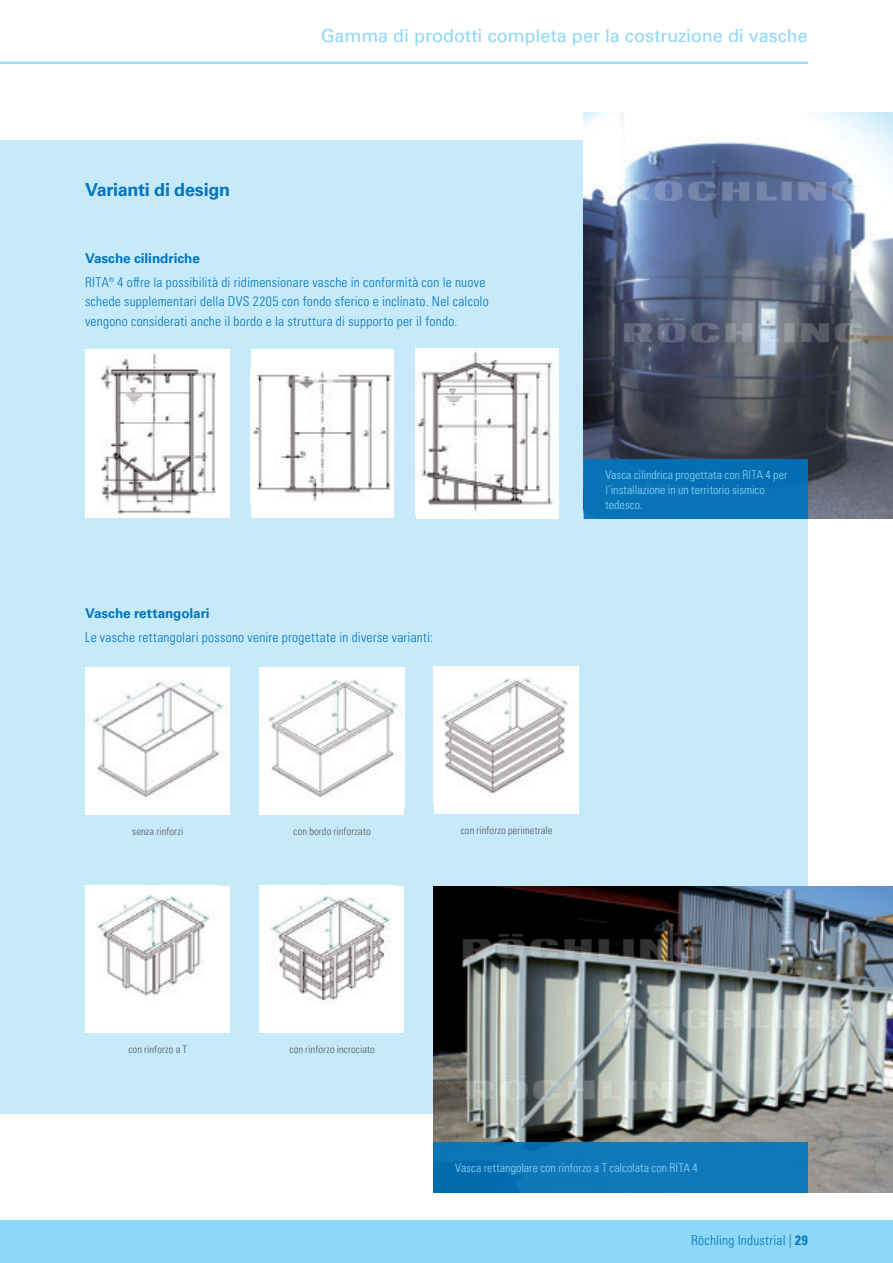
<style>
.page{position:relative;width:893px;height:1263px;background:#fff}
.page>*{position:absolute;margin:0;border:0;box-sizing:border-box;transform-origin:0 0}
.t1{font:18px "Univers LTCYR 55 Roman";letter-spacing:-.005em;color:#8dd7f7}
.t2{font:700 18px "Univers LTCYR 65";letter-spacing:-.015em;color:#0075bf}
.t3{font:13.5px/19.5px "Univers LTCYR 47 Light Cond";letter-spacing:.02em;color:#0075bf}
.t4{font:700 13.5px "Univers LTCYR 65";letter-spacing:-.005em;color:#0075bf}
.t5{font:12px/15px "Univers LTCYR 47 Light Cond";letter-spacing:.005em;color:#8dd7f7}
.t6{font:10.5px "Univers LTCYR 47 Light Cond";letter-spacing:.01em;color:#57585a}
.s1{font-family:"Univers LTCYR 67 Bold Cond"}
</style>
<div class="page">
<div style="left:0;top:140px;width:808px;height:974px;background:#c6eafa"></div>
<div style="left:0;top:1220px;width:893px;height:43px;background:#8dd7f7"></div>
<hr style="left:0;top:62px;width:808px;height:2px;background:#8dd7f7">
<img style="left:584px;top:113px;width:309px;height:406px">
<div style="left:584px;top:459px;width:224px;height:60px;background:#0973b8"></div>
<img style="left:434px;top:887px;width:459px;height:306px">
<div style="left:434px;top:1142px;width:374px;height:51px;background:linear-gradient(to right,#0972b4,#137bbd)"></div>
<div style="left:85px;top:668px;width:145px;height:146px;background:#fff"></div>
<img style="left:92px;top:681px;width:136px;height:117px">
<div style="left:85px;top:886px;width:145px;height:146px;background:#fff"></div>
<img style="left:97px;top:894px;width:113px;height:102px">
<div style="left:259px;top:668px;width:145px;height:146px;background:#fff"></div>
<img style="left:267px;top:680px;width:131px;height:117px">
<div style="left:434px;top:667px;width:144px;height:146px;background:#fff"></div>
<img style="left:441px;top:678px;width:128px;height:116px">
<div style="left:259px;top:886px;width:145px;height:146px;background:#fff"></div>
<img style="left:271px;top:895px;width:120px;height:106px">
<div style="left:85px;top:349px;width:145px;height:169px;background:#fff"></div>
<img style="left:102px;top:353px;width:114px;height:160px">
<div style="left:251px;top:349px;width:143px;height:168px;background:#fff"></div>
<img style="left:252px;top:371px;width:140px;height:131px">
<div style="left:416px;top:349px;width:142px;height:170px;background:#fff"></div>
<img style="left:417px;top:351px;width:136px;height:161px">
<img style="left:654px;top:176px;width:63px;height:25px">
<img style="left:496px;top:934px;width:63px;height:25px">
<img style="left:657px;top:318px;width:62px;height:25px">
<img style="left:499px;top:1075px;width:62px;height:25px">
<img style="left:647px;top:1004px;width:63px;height:25px">
<h1 class="t2" style="left:85px;top:177px;width:146px">Varianti di design</h1>
<h1 class="t1" style="left:321px;top:23px;width:489px">Gamma di prodotti completa per la costruzione di vasche</h1>
<p class="t4" style="left:85px;top:249px;width:116px">Vasche cilindriche</p>
<p class="t3" style="left:85px;top:271px;width:405px">RITA® 4 offre la possibilità di ridimensionare vasche in conformità con le nuove schede supplementari della DVS 2205 con fondo sferico e inclinato. Nel calcolo vengono considerati anche il bordo e la struttura di supporto per il fondo.</p>
<p class="t4" style="left:85px;top:604px;width:126px">Vasche rettangolari</p>
<p class="t3" style="left:85px;top:626px;width:350px">Le vasche rettangolari possono venire progettate in diverse varianti:</p>
<p class="t5" style="left:605px;top:466px;width:183px">Vasca cilindrica progettata con RITA 4 per l’installazione in un territorio sismico tedesco.</p>
<p class="t6" style="left:132px;top:824px;width:53px">senza rinforzi</p>
<p class="t6" style="left:294px;top:824px;width:79px">con bordo rinforzato</p>
<p class="t6" style="left:461px;top:823px;width:93px">con rinforzo perimetrale</p>
<p class="t6" style="left:128px;top:1042px;width:60px">con rinforzo a T</p>
<p class="t6" style="left:289px;top:1042px;width:87px">con rinforzo incrociato</p>
<p class="t5" style="left:455px;top:1159px;width:244px">Vasca rettangolare con rinforzo a T calcolata con RITA 4</p>
<p class="t3" style="left:691px;top:1230px;width:118px">Röchling Industrial | <span class="s1">29</span></p>
</div>
